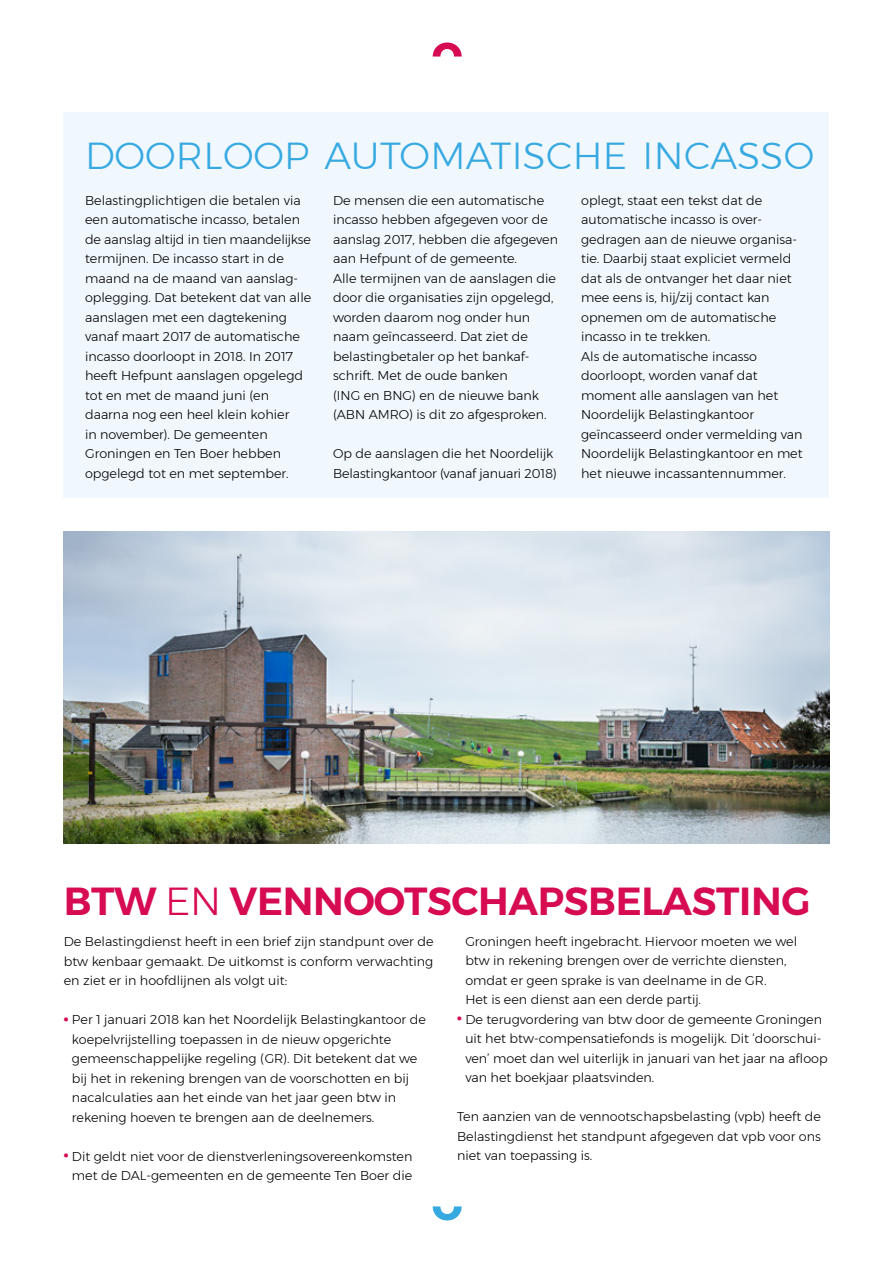
<style>
.page{position:relative;width:893px;height:1263px;background:#fff}
.page>*{position:absolute;margin:0;border:0;box-sizing:border-box;transform-origin:0 0}
.t1{font:600 39px "Montserrat";letter-spacing:-.01em;color:#d60b52}
.t2{font:300 37.5px "Montserrat";letter-spacing:.01em;color:#36a9e1}
.t3{font:300 12.75px/19.5px "Montserrat";color:#000}
.s1{font-weight:300}
.s2{font-weight:900;color:#d60b52}
</style>
<div class="page">
<img style="left:64px;top:531px;width:765px;height:312px">
<svg style="left:433px;top:43px;width:29px;height:14px"></svg>
<svg style="left:433px;top:1206px;width:29px;height:14px"></svg>
<div style="left:64px;top:112px;width:765px;height:385px;background:#f0f7fd"></div>
<h2 class="t2" style="left:85px;top:127px;width:731px">DOORLOOP AUTOMATISCHE INCASSO</h2>
<p class="t3" style="left:85px;top:190px;width:228px">Belastingplichtigen die betalen via een automatische incasso, betalen de aanslag altijd in tien maandelijkse termijnen. De incasso start in de maand na de maand van aanslag&shy;oplegging. Dat betekent dat van alle aanslagen met een dagtekening vanaf maart 2017 de automatische incasso doorloopt in 2018. In 2017 heeft Hefpunt aanslagen opgelegd tot en met de maand juni (en daarna nog een heel klein kohier<br>in november). De gemeenten<br>Groningen en Ten Boer hebben opgelegd tot en met september.</p>
<p class="t3" style="left:333px;top:190px;width:226px">De mensen die een automatische incasso hebben afgegeven voor de aanslag 2017, hebben die afgegeven aan Hefpunt of de gemeente.<br>Alle termijnen van de aanslagen die door die organisaties zijn opgelegd, worden daarom nog onder hun naam geïncasseerd. Dat ziet de belastingbetaler op het bankaf&shy;schrift. Met de oude banken<br>(ING en BNG) en de nieuwe bank (ABN AMRO) is dit zo afgesproken.</p>
<p class="t3" style="left:581px;top:190px;width:223px">oplegt, staat een tekst dat de automatische incasso is over&shy;gedragen aan de nieuwe organisa&shy;tie. Daarbij staat expliciet vermeld dat als de ontvanger het daar niet mee eens is, hij/zij contact kan opnemen om de automatische incasso in te trekken.<br>Als de automatische incasso doorloopt, worden vanaf dat moment alle aanslagen van het<br>Noordelijk Belastingkantoor geïncasseerd onder vermelding van<br>Noordelijk Belastingkantoor en met het nieuwe incassantennummer.</p>
<p class="t3" style="left:333px;top:444px;width:225px">Op de aanslagen die het Noordelijk<br>Belastingkantoor (vanaf januari 2018)</p>
<h1 class="t1" style="left:64px;top:870px;width:748px">BTW <span class="s1">EN</span> VENNOOTSCHAPSBELASTING</h1>
<p class="t3" style="left:64px;top:931px;width:371px;text-align:justify">De Belastingdienst heeft in een brief zijn standpunt over de btw kenbaar gemaakt. De uitkomst is conform verwachting en ziet er in hoofdlijnen als volgt uit:</p>
<p class="t3" style="left:72px;top:1009px;width:355px;text-indent:-8px"><span class="s2">•</span> Per 1 januari 2018 kan het Noordelijk Belastingkantoor de koepelvrijstelling toepassen in de nieuw opgerichte gemeenschappelijke regeling (GR). Dit betekent dat we bij het in rekening brengen van de voorschotten en bij nacalculaties aan het einde van het jaar geen btw in rekening hoeven te brengen aan de deelnemers.</p>
<p class="t3" style="left:64px;top:1146px;width:350px;text-align:right"><span class="s2">•</span> Dit geldt niet voor de dienstverleningsovereenkomsten met de DAL-gemeenten en de gemeente Ten Boer die</p>
<p class="t3" style="left:465px;top:931px;width:333px">Groningen heeft ingebracht. Hiervoor moeten we wel btw in rekening brengen over de verrichte diensten, omdat er geen sprake is van deelname in de GR.<br>Het is een dienst aan een derde partij.</p>
<p class="t3" style="left:465px;top:1009px;width:364px;text-indent:-8px"><span class="s2">•</span> De terugvordering van btw door de gemeente Groningen uit het btw-compensatiefonds is mogelijk. Dit ‘doorschui&shy;ven’ moet dan wel uiterlijk in januari van het jaar na afloop van het boekjaar plaatsvinden.</p>
<p class="t3" style="left:457px;top:1107px;width:365px;text-align:justify">Ten aanzien van de vennootschapsbelasting (vpb) heeft de Belastingdienst het standpunt afgegeven dat vpb voor ons niet van toepassing is.</p>
</div>
